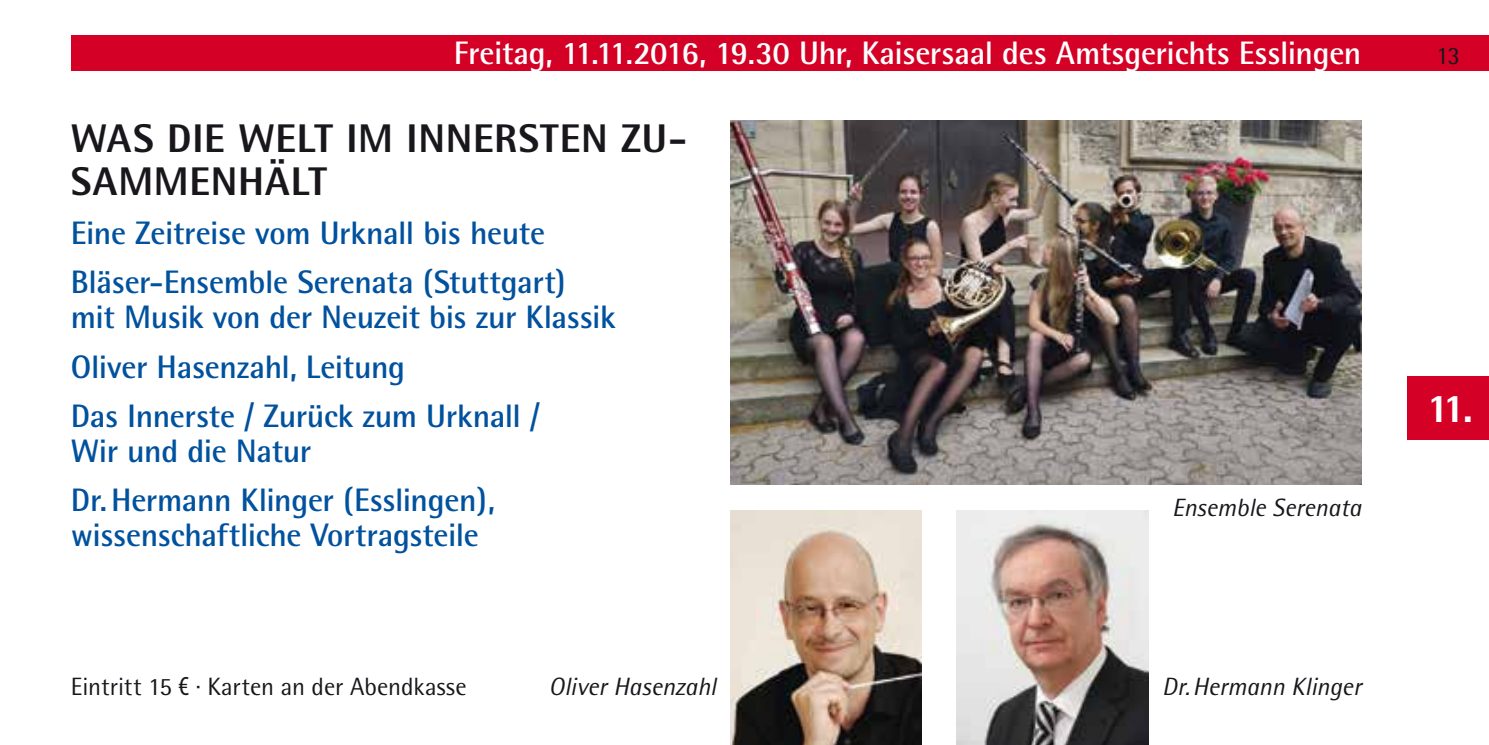
<style>
.page{position:relative;width:1489px;height:745px;background:#fff}
.page>*{position:absolute;margin:0;border:0;box-sizing:border-box;transform-origin:0 0}
.t1{font:800 40px/42.5px "Rotis Semi Sans";letter-spacing:.015em;color:#1a171c}
.t2{font:800 40px "Rotis Semi Sans";color:#fff}
.t3{font:700 32.5px/49.2px "Rotis Semi Sans";letter-spacing:-.01em;color:#00519e}
.t4{font:700 32.5px "Rotis Semi Sans";letter-spacing:-.01em;color:#fff}
.t5{font:italic 25px "Rotis Semi Sans";letter-spacing:-.005em;color:#1a171c}
.t6{font:25px "Rotis Semi Sans";color:#1a171c}
.s1{font-family:"Myriad Pro";font-stretch:condensed;font-size:27.5px}
</style>
<div class="page">
<div style="left:71px;top:35px;width:1417px;height:36px;background:#d50026"></div>
<img style="left:730px;top:120px;width:631px;height:364px">
<div style="left:1407px;top:376px;width:81px;height:63px;background:#d50026"></div>
<img style="left:730px;top:510px;width:191px;height:234px">
<img style="left:956px;top:510px;width:191px;height:234px">
<p class="t4" style="left:454px;top:33px;width:908px">Freitag, 11.11.2016, 19.30 Uhr, Kaisersaal des Amtsgerichts Esslingen</p>
<p class="t1" style="left:71px;top:117px;width:617px">WAS DIE WELT IM INNERSTEN ZU-<br>SAMMENHÄLT</p>
<p class="t3" style="left:71px;top:208px;width:496px">Eine Zeitreise vom Urknall bis heute<br>Bläser-Ensemble Serenata (Stuttgart)</p>
<p class="t3" style="left:71px;top:292px;width:546px">mit Musik von der Neuzeit bis zur Klassik<br>Oliver Hasenzahl, Leitung<br>Das Innerste / Zurück zum Urknall /</p>
<p class="t3" style="left:71px;top:425px;width:426px">Wir und die Natur<br>Dr.Hermann Klinger (Esslingen),</p>
<p class="t3" style="left:71px;top:509px;width:409px">wissenschaftliche Vortragsteile</p>
<p class="t5" style="left:1172px;top:492px;width:190px">Ensemble Serenata</p>
<p class="t6" style="left:71px;top:671px;width:397px">Eintritt 15 <span class="s1">€</span> · Karten an der Abendkasse</p>
<p class="t5" style="left:549px;top:671px;width:169px">Oliver Hasenzahl</p>
<p class="t5" style="left:1162px;top:671px;width:200px">Dr.Hermann Klinger</p>
<p class="t6" style="left:1436px;top:40px;width:25px">13</p>
<p class="t2" style="left:1426px;top:382px;width:47px">11.</p>
</div>
